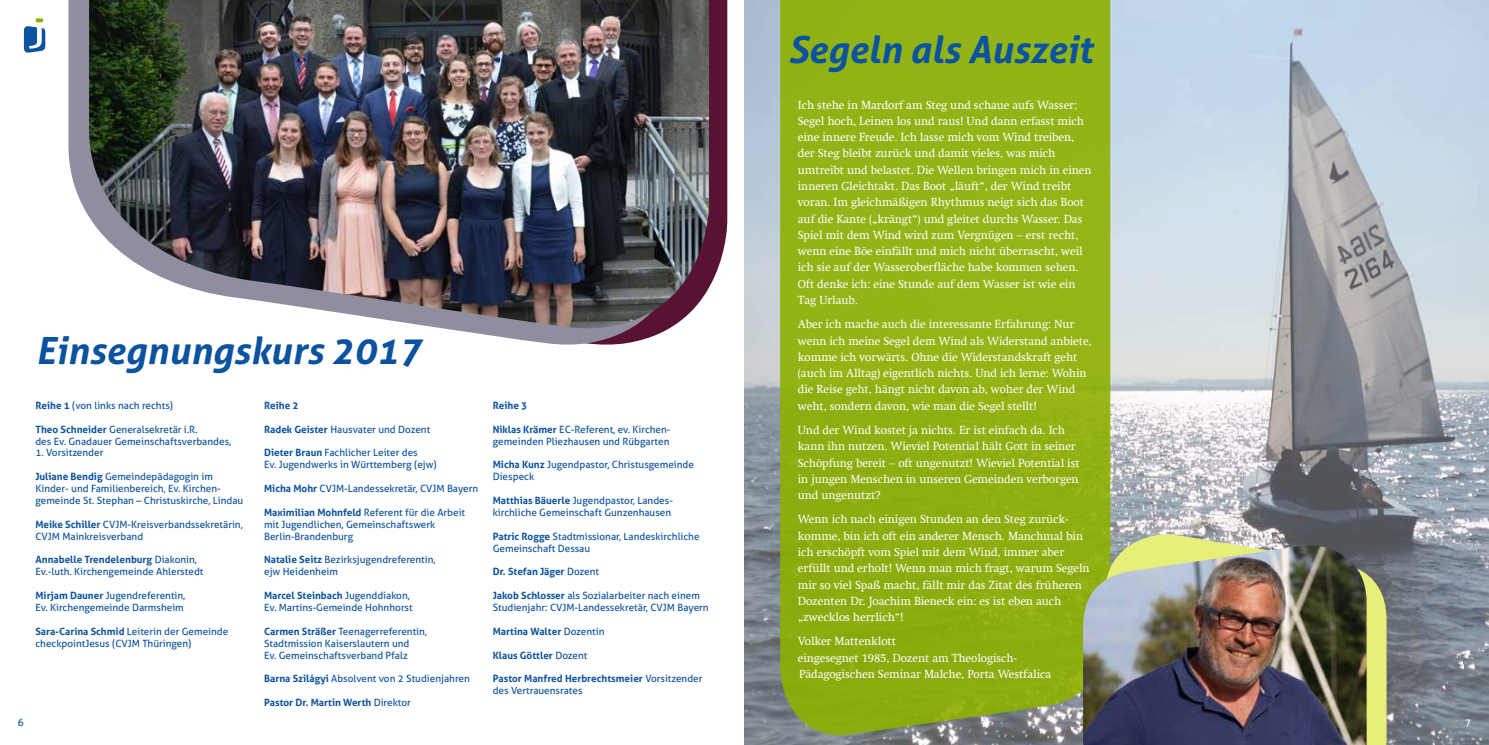
<style>
.page{position:relative;width:1489px;height:745px;background:#fff}
.page>*{position:absolute;margin:0;border:0;box-sizing:border-box;transform-origin:0 0}
.t1{font:italic 700 37.5px "Aller";color:#0b529f}
.t2{font:11.88px/16.2px "Swift Com";letter-spacing:-.01em;color:#fff}
.t3{font:10px/11.9px "Aller";color:#0b529f}
.t4{font:700 10px "Aller";color:#0b529f}
.t5{font:10px "Aller";color:#fff}
.s1{font-weight:700}
.s2{font-weight:400}
</style>
<div class="page">
<img style="left:744px;top:0;width:744px;height:744px">
<svg style="left:24px;top:18px;width:21px;height:35px"></svg>
<svg style="left:780px;top:0;width:331px;height:735px;background:#8fb016"></svg>
<svg style="left:1104px;top:533px;width:284px;height:211px;background:#b0b57c"></svg>
<img style="left:1081px;top:545px;width:285px;height:199px">
<svg style="left:709px;top:0;width:18px;height:288px;background:#662542"></svg>
<svg style="left:68px;top:0;width:600px;height:345px"></svg>
<img style="left:88px;top:0;width:621px;height:329px">
<h1 class="t1" style="left:36px;top:327px;width:387px">Einsegnungskurs 2017</h1>
<p class="t3" style="left:35px;top:399px;width:139px"><span class="s1">Reihe 1</span> (von links nach rechts)</p>
<p class="t3" style="left:35px;top:423px;width:197px"><span class="s1">Theo Schneider</span> Generalsekretär i.R.<br>des Ev. Gnadauer Gemeinschaftsverbandes,</p>
<p class="t3" style="left:35px;top:446px;width:69px">1. Vorsitzender</p>
<p class="t3" style="left:35px;top:470px;width:209px"><span class="s1">Juliane Bendig</span> Gemeindepädagogin im<br>Kinder- und Familienbereich, Ev. Kirchen&shy;gemeinde St. Stephan – Christuskirche, Lindau</p>
<p class="t3" style="left:35px;top:518px;width:209px"><span class="s1">Meike Schiller</span> CVJM-Kreisverbandssekretärin,<br>CVJM Mainkreisverband</p>
<p class="t3" style="left:35px;top:553px;width:169px"><span class="s1">Annabelle Trendelenburg</span> Diakonin,<br>Ev.-luth. Kirchengemeinde Ahlerstedt</p>
<p class="t3" style="left:35px;top:589px;width:151px"><span class="s1">Mirjam Dauner</span> Jugendreferentin,<br>Ev. Kirchengemeinde Darmsheim</p>
<p class="t3" style="left:35px;top:625px;width:194px"><span class="s1">Sara-Carina Schmid</span> Leiterin der Gemeinde checkpointJesus (CVJM Thüringen)</p>
<p class="t4" style="left:264px;top:399px;width:36px">Reihe 2</p>
<p class="t3" style="left:264px;top:423px;width:168px"><span class="s1">Radek Geister</span> Hausvater und Dozent</p>
<p class="t3" style="left:264px;top:446px;width:174px"><span class="s1">Dieter Braun</span> Fachlicher Leiter des<br>Ev. Jugendwerks in Württemberg (ejw)</p>
<p class="t3" style="left:264px;top:482px;width:216px"><span class="s1">Micha Mohr</span> CVJM-Landessekretär, CVJM Bayern</p>
<p class="t3" style="left:264px;top:506px;width:202px"><span class="s1">Maximilian Mohnfeld</span> Referent für die Arbeit mit Jugendlichen, Gemeinschaftswerk<br>Berlin-Brandenburg</p>
<p class="t3" style="left:264px;top:553px;width:173px"><span class="s1">Natalie Seitz</span> Bezirksjugendreferentin, ejw Heidenheim</p>
<p class="t3" style="left:264px;top:589px;width:150px"><span class="s1">Marcel Steinbach</span> Jugenddiakon,<br>Ev. Martins-Gemeinde Hohnhorst</p>
<p class="t3" style="left:264px;top:624px;width:164px"><span class="s1">Carmen Sträßer</span> Teenagerreferentin,<br>Stadtmission Kaiserslautern und<br>Ev. Gemeinschaftsverband Pfalz</p>
<p class="t3" style="left:264px;top:672px;width:207px"><span class="s1">Barna Szilágyi</span> Absolvent von 2 Studienjahren</p>
<p class="t4" style="left:264px;top:696px;width:148px">Pastor Dr. Martin Werth <span class="s2">Direktor</span></p>
<p class="t4" style="left:493px;top:399px;width:36px">Reihe 3</p>
<p class="t3" style="left:493px;top:423px;width:179px"><span class="s1">Niklas Krämer</span> EC-Referent, ev. Kirchen&shy;gemeinden Pliezhausen und Rübgarten</p>
<p class="t3" style="left:493px;top:458px;width:203px"><span class="s1">Micha Kunz</span> Jugendpastor, Christusgemeinde<br>Diespeck</p>
<p class="t3" style="left:493px;top:494px;width:182px"><span class="s1">Matthias Bäuerle</span> Jugendpastor, Landes&shy;kirchliche Gemeinschaft Gunzenhausen</p>
<p class="t3" style="left:493px;top:529px;width:208px"><span class="s1">Patric Rogge</span> Stadtmissionar, Landeskirchliche<br>Gemeinschaft Dessau</p>
<p class="t4" style="left:493px;top:565px;width:108px">Dr. Stefan Jäger <span class="s2">Dozent</span></p>
<p class="t3" style="left:493px;top:589px;width:217px"><span class="s1">Jakob Schlosser</span> als Sozialarbeiter nach einem<br>Studienjahr: CVJM-Landessekretär, CVJM Bayern</p>
<p class="t4" style="left:493px;top:624px;width:113px">Martina Walter <span class="s2">Dozentin</span></p>
<p class="t4" style="left:493px;top:648px;width:96px">Klaus Göttler <span class="s2">Dozent</span></p>
<p class="t3" style="left:493px;top:672px;width:211px"><span class="s1">Pastor Manfred Herbrechtsmeier</span> Vorsitzender des Vertrauensrates</p>
<h1 class="t1" style="left:788px;top:26px;width:306px">Segeln als Auszeit</h1>
<p class="t2" style="left:797px;top:96px;width:295px">Ich stehe in Mardorf am Steg und schaue aufs Wasser:<br>Segel hoch, Leinen los und raus! Und dann erfasst mich eine innere Freude. Ich lasse mich vom Wind treiben, der Steg bleibt zurück und damit vieles, was mich umtreibt und belastet. Die Wellen bringen mich in einen inneren Gleichtakt. Das Boot „läuft“, der Wind treibt voran. Im gleichmäßigen Rhythmus neigt sich das Boot auf die Kante („krängt“) und gleitet durchs Wasser. Das Spiel mit dem Wind wird zum Vergnügen – erst recht, wenn eine Böe einfällt und mich nicht überrascht, weil ich sie auf der Wasseroberfläche habe kommen sehen.<br>Oft denke ich: eine Stunde auf dem Wasser ist wie ein Tag Urlaub.</p>
<p class="t2" style="left:797px;top:316px;width:295px">Aber ich mache auch die interessante Erfahrung: Nur wenn ich meine Segel dem Wind als Widerstand anbiete, komme ich vorwärts. Ohne die Widerstandskraft geht (auch im Alltag) eigentlich nichts. Und ich lerne: Wohin die Reise geht, hängt nicht davon ab, woher der Wind weht, sondern davon, wie man die Segel stellt!</p>
<p class="t2" style="left:797px;top:421px;width:283px">Und der Wind kostet ja nichts. Er ist einfach da. Ich kann ihn nutzen. Wieviel Potential hält Gott in seiner Schöpfung bereit – oft ungenutzt! Wieviel Potential ist in jungen Menschen in unseren Gemeinden verborgen und ungenutzt?</p>
<p class="t2" style="left:797px;top:511px;width:293px">Wenn ich nach einigen Stunden an den Steg zurück&shy;komme, bin ich oft ein anderer Mensch. Manchmal bin ich erschöpft vom Spiel mit dem Wind, immer aber erfüllt und erholt! Wenn man mich fragt, warum Segeln mir so viel Spaß macht, fällt mir das Zitat des früheren Dozenten Dr. Joachim Bieneck ein: es ist eben auch „zwecklos herrlich“!</p>
<p class="t2" style="left:797px;top:633px;width:255px">Volker Mattenklott<br>eingesegnet 1985, Dozent am Theologisch-<br>Pädagogischen Seminar Malche, Porta Westfalica</p>
<p class="t3" style="left:18px;top:715px;width:7px">6</p>
<p class="t5" style="left:1464px;top:715px;width:8px">7</p>
</div>
